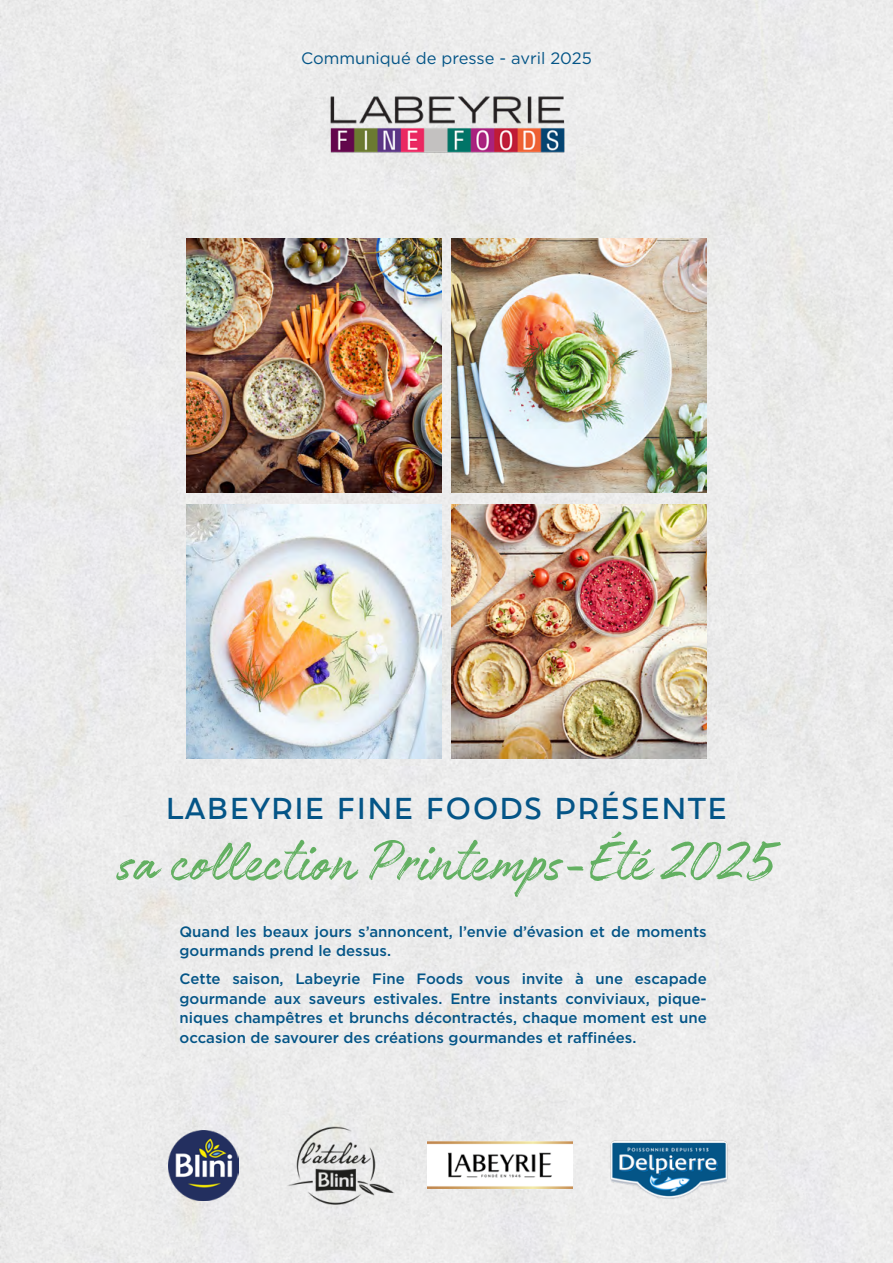
<style>
.page{position:relative;width:893px;height:1263px;background:#ebebec}
.page>*{position:absolute;margin:0;border:0;box-sizing:border-box;transform-origin:0 0}
.t1{font:64.95px "Authenia";color:#63b062}
.t2{font:33px "Oui FY";color:#045587}
.t3{font:16.5px "Gotham";color:#045587}
.t4{font:500 15px/19.5px "Gotham";color:#045587}
</style>
<div class="page">
<img style="left:452px;top:238px;width:255px;height:255px">
<img style="left:186px;top:238px;width:255px;height:255px">
<img style="left:186px;top:504px;width:255px;height:255px">
<img style="left:452px;top:504px;width:255px;height:255px">
<img style="left:286px;top:1111px;width:108px;height:108px">
<img style="left:168px;top:1130px;width:70px;height:70px">
<img style="left:427px;top:1142px;width:145px;height:47px">
<img style="left:605px;top:1136px;width:127px;height:70px">
<img style="left:322px;top:96px;width:250px;height:57px">
<p class="t3" style="left:301px;top:48px;width:292px">Communiqué de presse - avril 2025</p>
<h2 class="t2" style="left:165px;top:790px;width:564px">LABEYRIE FINE FOODS PRÉSENTE</h2>
<h1 class="t1" style="left:117px;top:828px;width:659px">sa collection Printemps-Été 2025</h1>
<p class="t4" style="left:180px;top:922px;width:529px">Quand les beaux jours s’annoncent, l’envie d’évasion et de moments gourmands prend le dessus.</p>
<p class="t4" style="left:180px;top:969px;width:529px;text-align:justify">Cette saison, Labeyrie Fine Foods vous invite à une escapade gourmande aux saveurs estivales. Entre instants conviviaux, pique&shy;niques champêtres et brunchs décontractés, chaque moment est une occasion de savourer des créations gourmandes et raffinées.</p>
</div>
